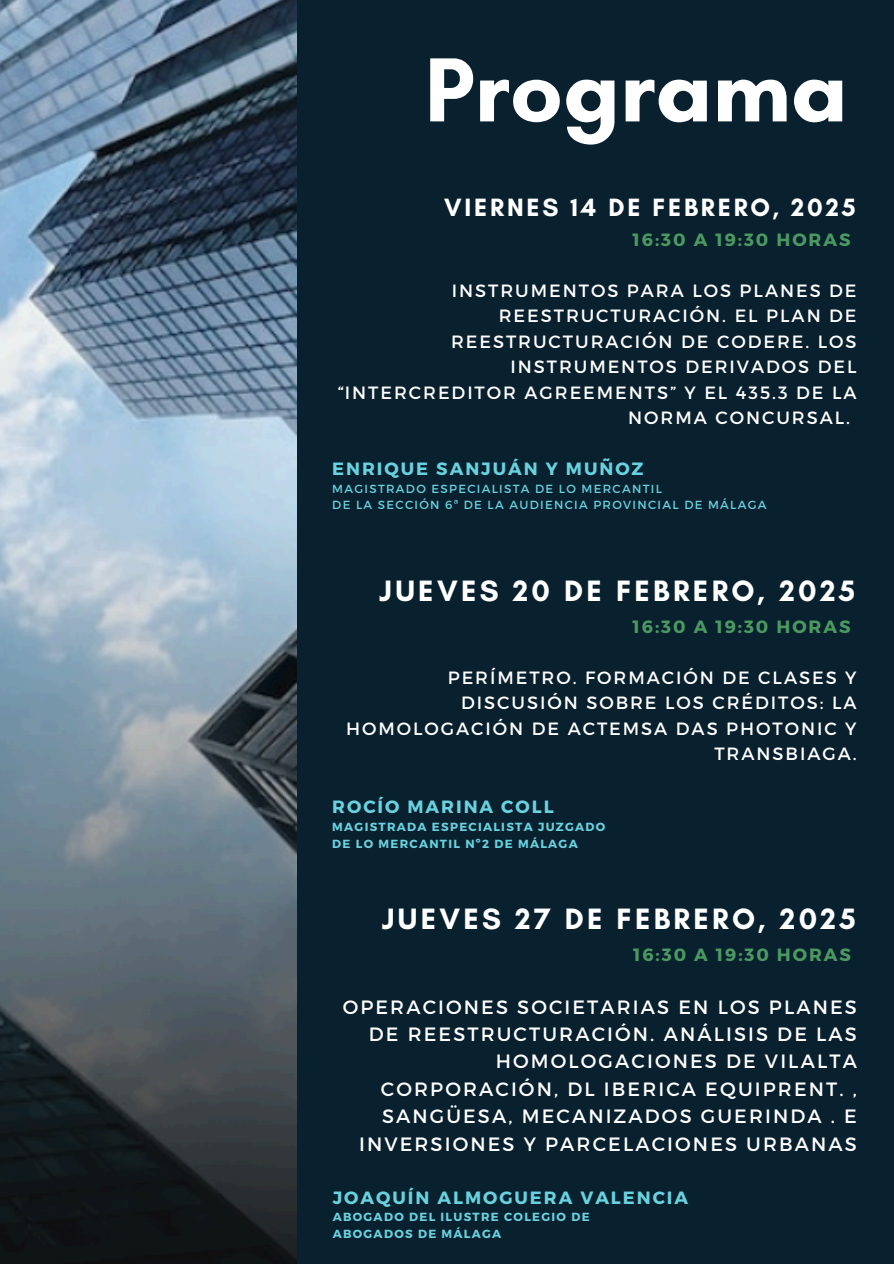
<style>
.page{position:relative;width:894px;height:1264px;background:#fff}
.page>*{position:absolute;margin:0;border:0;box-sizing:border-box;transform-origin:0 0}
.t1{font:700 92.7px "Glacial Indifference";color:#fff}
.t2{font:700 30px "Glacial Indifference";letter-spacing:.11em;color:#fff}
.t3{font:700 25.5px "Glacial Indifference";letter-spacing:.11em;color:#fff}
.t4{font:19.2px/27.5px "Montserrat";letter-spacing:.11em;color:#fff;text-align:right}
.t5{font:17.7px/25.5px "Montserrat";letter-spacing:.11em;color:#fff;text-align:right}
.t6{font:700 17.7px "Montserrat";letter-spacing:.11em;color:#68d2df}
.t7{font:700 17.7px "Montserrat";letter-spacing:.11em;color:#4b9960}
.t8{font:700 11.7px/16.6px "Montserrat";letter-spacing:.11em;color:#68d2df}
.t9{font:11.7px "Montserrat";letter-spacing:.11em;color:#68d2df}
</style>
<div class="page">
<div style="left:0;top:0;width:893px;height:1263px;background:#09202e"></div>
<img style="left:0;top:0;width:296px;height:1263px">
<p class="t1" style="left:424px;top:33px;width:424px">Programa</p>
<h1 class="t3" style="left:444px;top:192px;width:413px">VIERNES 14 DE FEBRERO, 2025</h1>
<h1 class="t7" style="left:632px;top:228px;width:219px">16:30 A 19:30 HORAS</h1>
<h3 class="t5" style="left:452px;top:276px;width:406px">INSTRUMENTOS PARA LOS PLANES DE</h3>
<h3 class="t5" style="left:498px;top:302px;width:359px">REESTRUCTURACIÓN. EL PLAN DE</h3>
<h3 class="t5" style="left:451px;top:327px;width:407px">REESTRUCTURACIÓN DE CODERE. LOS</h3>
<h3 class="t5" style="left:510px;top:353px;width:347px">INSTRUMENTOS DERIVADOS DEL</h3>
<h3 class="t5" style="left:337px;top:378px;width:520px">“INTERCREDITOR AGREEMENTS” Y EL 435.3 DE LA</h3>
<h3 class="t5" style="left:628px;top:404px;width:223px">NORMA CONCURSAL.</h3>
<h4 class="t6" style="left:332px;top:457px;width:313px">ENRIQUE SANJUÁN Y MUÑOZ</h4>
<p class="t9" style="left:332px;top:481px;width:331px">MAGISTRADO ESPECIALISTA DE LO MERCANTIL</p>
<p class="t9" style="left:332px;top:497px;width:435px">DE LA SECCIÓN 6ª DE LA AUDIENCIA PROVINCIAL DE MÁLAGA</p>
<p class="t2" style="left:379px;top:573px;width:477px">JUEVES 20 DE FEBRERO, 2025</p>
<p class="t7" style="left:632px;top:615px;width:219px">16:30 A 19:30 HORAS</p>
<h2 class="t5" style="left:346px;top:664px;width:512px">PERÍMETRO. FORMACIÓN DE CLASES Y<br>DISCUSIÓN SOBRE LOS CRÉDITOS: LA<br>HOMOLOGACIÓN DE ACTEMSA DAS PHOTONIC Y<br>TRANSBIAGA.</h2>
<h4 class="t6" style="left:332px;top:795px;width:223px">ROCÍO MARINA COLL</h4>
<h4 class="t8" style="left:332px;top:817px;width:274px">MAGISTRADA ESPECIALISTA JUZGADO<br>DE LO MERCANTIL Nº2 DE MÁLAGA</h4>
<h2 class="t2" style="left:381px;top:900px;width:475px">JUEVES 27 DE FEBRERO, 2025</h2>
<p class="t7" style="left:633px;top:942px;width:219px">16:30 A 19:30 HORAS</p>
<p class="t4" style="left:342px;top:992px;width:515px">OPERACIONES SOCIETARIAS EN LOS PLANES DE REESTRUCTURACIÓN. ANÁLISIS DE LAS HOMOLOGACIONES DE VILALTA CORPORACIÓN, DL IBERICA EQUIPRENT. , SANGÜESA, MECANIZADOS GUERINDA . E INVERSIONES Y PARCELACIONES URBANAS</p>
<p class="t6" style="left:333px;top:1185px;width:357px">JOAQUÍN ALMOGUERA VALENCIA</p>
<p class="t8" style="left:333px;top:1208px;width:258px">ABOGADO DEL ILUSTRE COLEGIO DE<br>ABOGADOS DE MÁLAGA</p>
</div>
